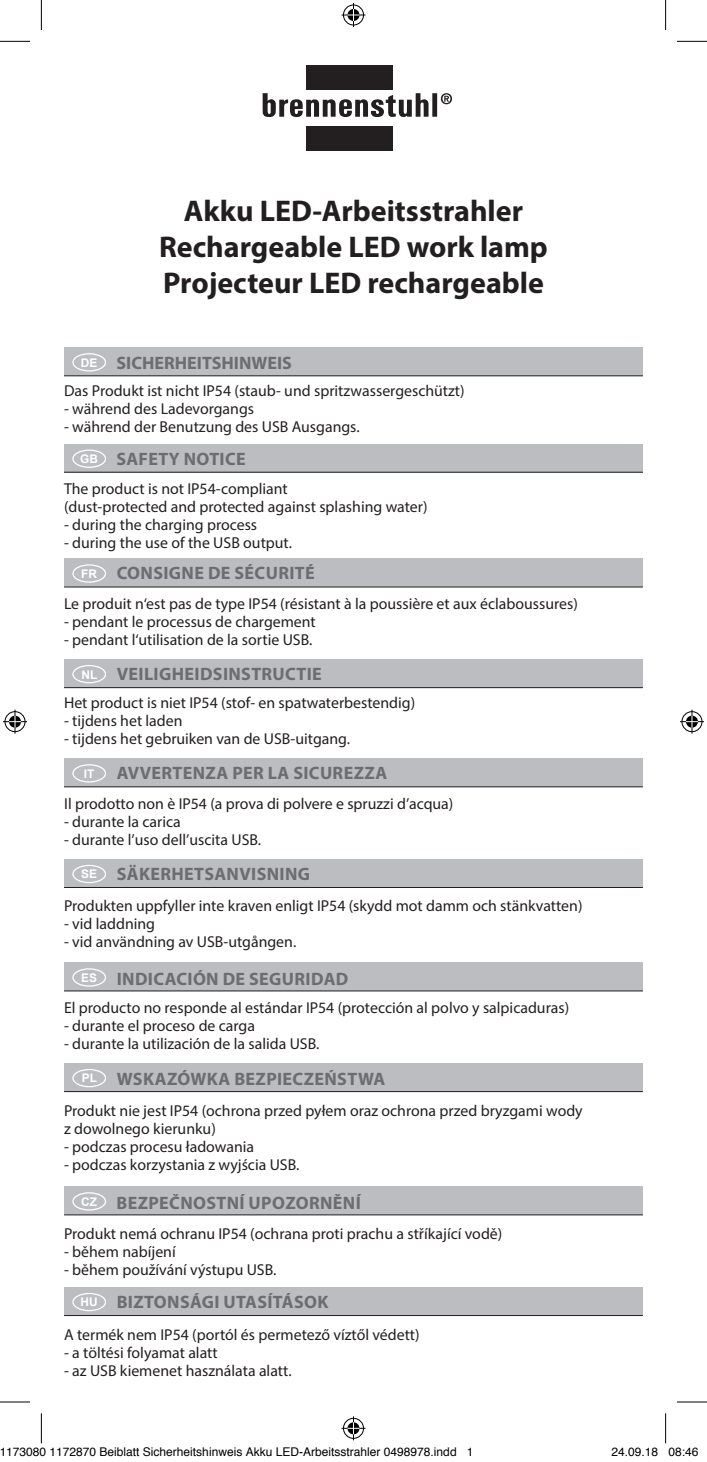
<style>
.page{position:relative;width:707px;height:1462px;background:#fff}
.page>*{position:absolute;margin:0;border:0;box-sizing:border-box;transform-origin:0 0}
.t1{font:700 30px/36px "Myriad Pro";color:#231f20;text-align:center}
.t2{font:700 18px "Myriad Pro";letter-spacing:.02em;color:#6c6d70}
.t3{font:700 18px "Myriad Pro";color:#6c6d70}
.t4{font:15.8px/18px "Myriad Pro";color:#231f20}
.t5{font:12px "Helvetica";color:#000}
.s1{font-family:"Arial";font-size:11.8px;color:#fff}
</style>
<div class="page">
<div style="left:306px;top:65px;width:87px;height:25px;background:#231f20"></div>
<div style="left:306px;top:126px;width:87px;height:25px;background:#231f20"></div>
<div style="left:432px;top:93px;width:5px;height:24px;background:#231f20"></div>
<svg style="left:262px;top:93px;width:166px;height:25px"></svg>
<svg style="left:440px;top:93px;width:12px;height:11px"></svg>
<div style="left:64px;top:347px;width:578px;height:29px;background:#bcbdc0"></div>
<hr style="left:64px;top:375px;width:578px;height:1px;background:#231f20">
<div style="left:72px;top:353px;width:34px;height:19px;border:1px solid #fff;border-radius:50%"></div>
<div style="left:64px;top:444px;width:578px;height:28px;background:#bcbdc0"></div>
<hr style="left:64px;top:472px;width:578px;height:1px;background:#231f20">
<div style="left:72px;top:450px;width:34px;height:18px;border:1px solid #fff;border-radius:50%"></div>
<div style="left:64px;top:559px;width:578px;height:28px;background:#bcbdc0"></div>
<hr style="left:64px;top:587px;width:578px;height:1px;background:#231f20">
<div style="left:72px;top:564px;width:34px;height:19px;border:1px solid #fff;border-radius:50%"></div>
<div style="left:64px;top:659px;width:578px;height:29px;background:#bcbdc0"></div>
<hr style="left:64px;top:687px;width:578px;height:1px;background:#231f20">
<div style="left:72px;top:665px;width:34px;height:18px;border:1px solid #fff;border-radius:50%"></div>
<div style="left:64px;top:759px;width:578px;height:28px;background:#bcbdc0"></div>
<hr style="left:64px;top:786px;width:578px;height:1px;background:#231f20">
<div style="left:72px;top:764px;width:34px;height:19px;border:1px solid #fff;border-radius:50%"></div>
<div style="left:64px;top:859px;width:578px;height:28px;background:#bcbdc0"></div>
<hr style="left:64px;top:887px;width:578px;height:1px;background:#231f20">
<div style="left:72px;top:865px;width:34px;height:18px;border:1px solid #fff;border-radius:50%"></div>
<div style="left:64px;top:963px;width:578px;height:28px;background:#bcbdc0"></div>
<hr style="left:64px;top:991px;width:578px;height:1px;background:#231f20">
<div style="left:72px;top:968px;width:34px;height:19px;border:1px solid #fff;border-radius:50%"></div>
<div style="left:64px;top:1063px;width:578px;height:29px;background:#bcbdc0"></div>
<hr style="left:64px;top:1091px;width:578px;height:1px;background:#231f20">
<div style="left:72px;top:1069px;width:34px;height:18px;border:1px solid #fff;border-radius:50%"></div>
<div style="left:64px;top:1187px;width:578px;height:28px;background:#bcbdc0"></div>
<hr style="left:64px;top:1214px;width:578px;height:1px;background:#231f20">
<div style="left:72px;top:1192px;width:34px;height:19px;border:1px solid #fff;border-radius:50%"></div>
<div style="left:64px;top:1287px;width:578px;height:29px;background:#bcbdc0"></div>
<hr style="left:64px;top:1315px;width:578px;height:1px;background:#231f20">
<div style="left:72px;top:1293px;width:34px;height:18px;border:1px solid #fff;border-radius:50%"></div>
<hr style="left:0;top:41px;width:30px;height:1px;background:#000">
<hr style="left:676px;top:41px;width:30px;height:1px;background:#000">
<hr style="left:0;top:1402px;width:30px;height:1px;background:#000">
<hr style="left:676px;top:1402px;width:30px;height:1px;background:#000">
<hr style="left:41px;top:0;width:1px;height:30px;background:#000">
<hr style="left:41px;top:1413px;width:1px;height:30px;background:#000">
<hr style="left:665px;top:0;width:1px;height:30px;background:#000">
<hr style="left:665px;top:1413px;width:1px;height:30px;background:#000">
<svg style="left:341px;top:3px;width:24px;height:24px"></svg>
<svg style="left:341px;top:1416px;width:24px;height:24px"></svg>
<svg style="left:3px;top:710px;width:24px;height:24px"></svg>
<svg style="left:680px;top:710px;width:23px;height:24px"></svg>
<h1 class="t1" style="left:159px;top:192px;width:390px">Akku LED-Arbeitsstrahler<br>Rechargeable LED work lamp<br>Projecteur LED rechargeable</h1>
<p class="t3" style="left:81px;top:352px;width:212px"><sup>DE</sup> SICHERHEITSHINWEIS</p>
<p class="t4" style="left:64px;top:382px;width:402px">Das Produkt ist nicht IP54 (staub- und spritzwassergeschützt)</p>
<p class="t4" style="left:64px;top:400px;width:191px">- während des Ladevorgangs</p>
<p class="t4" style="left:64px;top:418px;width:297px">- während der Benutzung des USB Ausgangs.</p>
<p class="t2" style="left:80px;top:447px;width:167px"><span class="s1">GB</span> SAFETY NOTICE</p>
<p class="t4" style="left:64px;top:479px;width:365px">The product is not IP54-compliant<br>(dust-protected and protected against splashing water)</p>
<p class="t4" style="left:64px;top:515px;width:194px">- during the charging process</p>
<p class="t4" style="left:64px;top:533px;width:229px">- during the use of the USB output.</p>
<p class="t2" style="left:81px;top:561px;width:235px"><span class="s1">FR</span> CONSIGNE DE SÉCURITÉ</p>
<p class="t4" style="left:64px;top:594px;width:515px">Le produit n‘est pas de type IP54 (résistant à la poussière et aux éclaboussures)</p>
<p class="t4" style="left:64px;top:612px;width:253px">- pendant le processus de chargement</p>
<p class="t4" style="left:64px;top:630px;width:250px">- pendant l‘utilisation de la sortie USB.</p>
<p class="t2" style="left:81px;top:662px;width:242px"><span class="s1">NL</span> VEILIGHEIDSINSTRUCTIE</p>
<p class="t4" style="left:64px;top:693px;width:352px">Het product is niet IP54 (stof- en spatwaterbestendig)</p>
<p class="t4" style="left:64px;top:711px;width:120px">- tijdens het laden</p>
<p class="t4" style="left:64px;top:729px;width:287px">- tijdens het gebruiken van de USB-uitgang.</p>
<p class="t2" style="left:84px;top:761px;width:304px"><span class="s1">IT</span> AVVERTENZA PER LA SICUREZZA</p>
<p class="t4" style="left:64px;top:794px;width:390px">Il prodotto non è IP54 (a prova di polvere e spruzzi d’acqua)</p>
<p class="t4" style="left:64px;top:812px;width:118px">- durante la carica</p>
<p class="t4" style="left:64px;top:830px;width:198px">- durante l’uso dell’uscita USB.</p>
<p class="t2" style="left:81px;top:862px;width:230px"><span class="s1">SE</span> SÄKERHETSANVISNING</p>
<p class="t4" style="left:64px;top:896px;width:519px">Produkten uppfyller inte kraven enligt IP54 (skydd mot damm och stänkvatten)</p>
<p class="t4" style="left:64px;top:914px;width:92px">- vid laddning</p>
<p class="t4" style="left:64px;top:932px;width:233px">- vid användning av USB-utgången.</p>
<p class="t2" style="left:81px;top:967px;width:268px"><sup>ES</sup> INDICACIÓN DE SEGURIDAD</p>
<p class="t4" style="left:64px;top:998px;width:506px">El producto no responde al estándar IP54 (protección al polvo y salpicaduras)</p>
<p class="t4" style="left:64px;top:1016px;width:192px">- durante el proceso de carga</p>
<p class="t4" style="left:64px;top:1034px;width:257px">- durante la utilización de la salida USB.</p>
<p class="t2" style="left:82px;top:1067px;width:305px"><span class="s1">PL</span> WSKAZÓWKA BEZPIECZEŃSTWA</p>
<p class="t4" style="left:64px;top:1101px;width:520px">Produkt nie jest IP54 (ochrona przed pyłem oraz ochrona przed bryzgami wody z dowolnego kierunku)</p>
<p class="t4" style="left:64px;top:1137px;width:191px">- podczas procesu ładowania</p>
<p class="t4" style="left:64px;top:1155px;width:237px">- podczas korzystania z wyjścia USB.</p>
<p class="t2" style="left:81px;top:1191px;width:281px"><sup>CZ</sup> BEZPEČNOSTNÍ UPOZORNĚNÍ</p>
<p class="t4" style="left:64px;top:1225px;width:439px">Produkt nemá ochranu IP54 (ochrana proti prachu a stříkající vodě)</p>
<p class="t4" style="left:64px;top:1243px;width:113px">- během nabíjení</p>
<p class="t4" style="left:64px;top:1261px;width:214px">- během používání výstupu USB.</p>
<p class="t2" style="left:81px;top:1290px;width:249px"><span class="s1">HU</span> BIZTONSÁGI UTASÍTÁSOK</p>
<p class="t4" style="left:64px;top:1325px;width:357px">A termék nem IP54 (portól és permetező víztől védett)</p>
<p class="t4" style="left:64px;top:1343px;width:155px">- a töltési folyamat alatt</p>
<p class="t4" style="left:64px;top:1361px;width:229px">- az USB kiemenet használata alatt.</p>
<p class="t5" style="left:-1px;top:1443px;width:475px">1173080 1172870 Beiblatt Sicherheitshinweis Akku LED-Arbeitsstrahler 0498978.indd 1</p>
<p class="t5" style="left:611px;top:1443px;width:88px">24.09.18 08:46</p>
</div>
